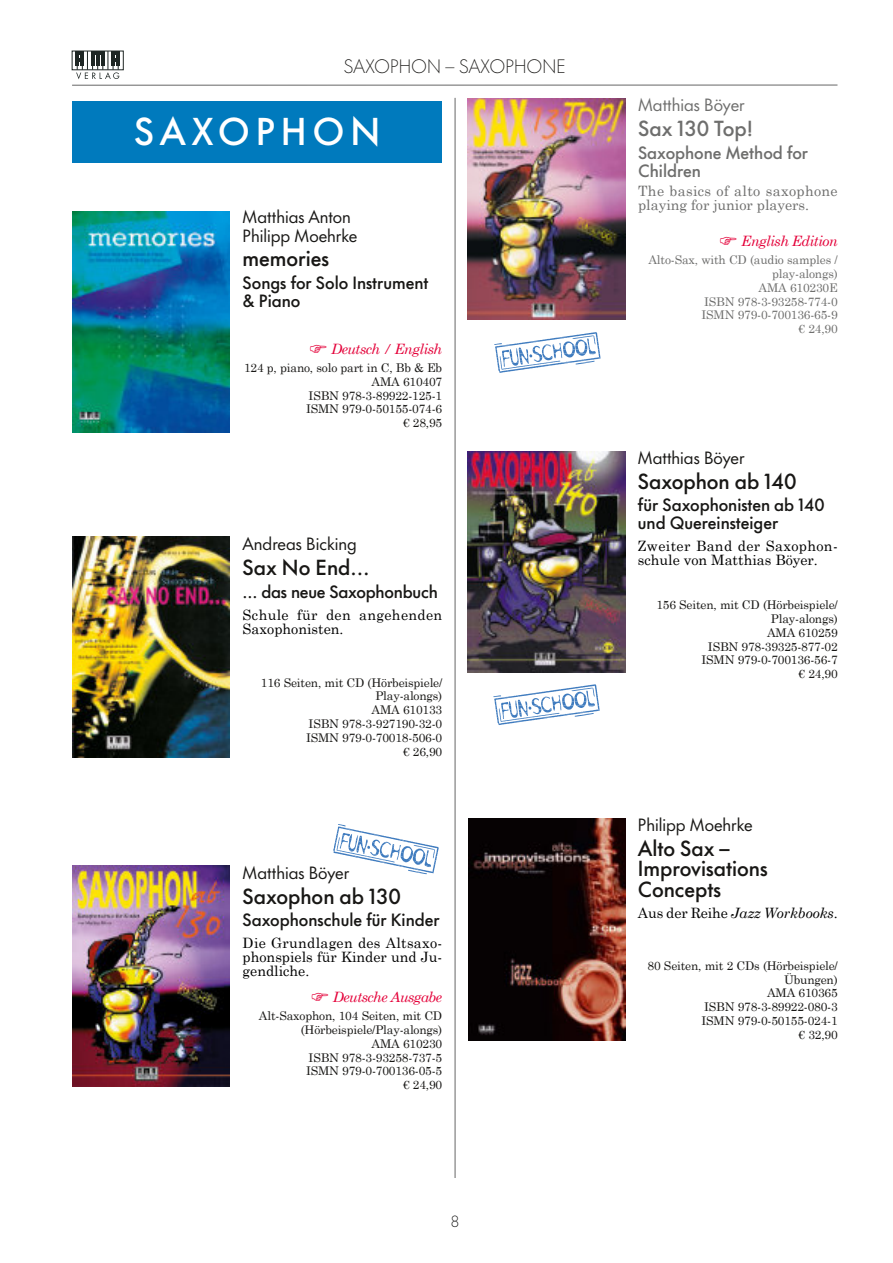
<style>
.page{position:relative;width:893px;height:1263px;background:#fff}
.page>*{position:absolute;margin:0;border:0;box-sizing:border-box;transform-origin:0 0}
.t1{font:500 36px "Futura Now Headline";letter-spacing:.16em;color:#fff}
.t2{font:500 20.25px/20.2px "Futura Now Headline";color:#181715}
.t3{font:500 20.25px "Futura Now Headline";color:#6e6e6d}
.t4{font:300 18px "Futura Now Headline";color:#181715}
.t5{font:500 16.5px/18.1px "Futura Now Headline";color:#181715}
.t6{font:16.5px/18.1px "Futura Now Headline";color:#181715}
.t7{font:500 16.5px/18.1px "Futura Now Headline";color:#6e6e6d}
.t8{font:16.5px "Futura Now Headline";color:#6e6e6d}
.t9{font:300 15px "Futura Now Headline";color:#000}
.t10{font:14.25px/14.2px "Century Schoolbook";color:#000}
.t11{font:14.25px/14.2px "Century Schoolbook";letter-spacing:.01em;color:#6e6e6d}
.t12{font:italic 14.25px "Century Schoolbook";letter-spacing:-.04em;color:#e40039}
.t13{font:14.25px/14.2px "Century Schoolbook";letter-spacing:.025em;color:#000}
.t14{font:italic 14.25px "Century Schoolbook";letter-spacing:-.005em;color:#000}
.t15{font:12px/13.8px "Century Schoolbook";letter-spacing:-.015em;color:#181715;text-align:right}
.t16{font:12px/13.8px "Century Schoolbook";letter-spacing:-.015em;color:#6e6e6d;text-align:right}
.s1{font-style:normal}
</style>
<div class="page">
<img style="left:468px;top:99px;width:157px;height:221px">
<svg style="left:494px;top:332px;width:107px;height:41px"></svg>
<svg style="left:493px;top:684px;width:107px;height:41px"></svg>
<img style="left:468px;top:452px;width:157px;height:221px">
<img style="left:468px;top:819px;width:158px;height:221px">
<div style="left:72px;top:101px;width:370px;height:61px;background:#007abd"></div>
<img style="left:72px;top:211px;width:158px;height:222px">
<img style="left:72px;top:866px;width:158px;height:221px">
<img style="left:72px;top:537px;width:158px;height:221px">
<svg style="left:333px;top:824px;width:106px;height:50px"></svg>
<hr style="left:72px;top:85px;width:765px;height:1px;background:#666">
<hr style="left:116px;top:51px;width:4px;height:15px;background:#1e2624">
<svg style="left:76px;top:51px;width:43px;height:28px"></svg>
<hr style="left:455px;top:98px;width:1px;height:1080px;background:#666">
<h3 class="t4" style="left:344px;top:58px;width:223px">SAXOPHON – SAXOPHONE</h3>
<h1 class="t1" style="left:134px;top:116px;width:248px">SAXOPHON</h1>
<h3 class="t6" style="left:243px;top:210px;width:116px">Matthias Anton<br>Philipp Moehrke</h3>
<h2 class="t2" style="left:243px;top:251px;width:88px">memories</h2>
<h3 class="t5" style="left:243px;top:275px;width:187px">Songs for Solo Instrument &amp; Piano</h3>
<p class="t12" style="left:331px;top:343px;width:113px">Deutsch / English</p>
<p class="t15" style="left:244px;top:362px;width:200px">124 p, piano, solo part in C, Bb &amp; Eb<br>AMA 610407<br>ISBN 978-3-89922-125-1<br>ISMN 979-0-50155-074-6<br>€ 28,95</p>
<h3 class="t6" style="left:243px;top:537px;width:116px">Andreas Bicking</h3>
<h2 class="t2" style="left:243px;top:559px;width:128px">Sax No End…</h2>
<h3 class="t5" style="left:243px;top:584px;width:197px">... das neue Saxophonbuch</h3>
<p class="t13" style="left:243px;top:608px;width:201px">Schule für den angehenden<br>Saxophonisten.</p>
<p class="t15" style="left:261px;top:676px;width:183px">116 Seiten, mit CD (Hörbeispiele/<br>Play-alongs)<br>AMA 610133<br>ISBN 978-3-927190-32-0<br>ISMN 979-0-70018-506-0<br>€ 26,90</p>
<h3 class="t6" style="left:243px;top:865px;width:108px">Matthias Böyer</h3>
<h2 class="t2" style="left:243px;top:888px;width:160px">Saxophon ab 130</h2>
<h3 class="t5" style="left:243px;top:912px;width:199px">Saxophonschule für Kinder</h3>
<p class="t10" style="left:243px;top:937px;width:201px;text-align:justify">Die Grundlagen des Altsaxo&shy;phonspiels für Kinder und Ju&shy;gendliche.</p>
<p class="t12" style="left:333px;top:991px;width:111px">Deutsche Ausgabe</p>
<p class="t15" style="left:259px;top:1010px;width:185px">Alt-Saxophon, 104 Seiten, mit CD (Hörbeispiele/Play-alongs)<br>AMA 610230<br>ISBN 978-3-93258-737-5<br>ISMN 979-0-700136-05-5<br>€ 24,90</p>
<p class="t9" style="left:450px;top:1214px;width:11px">8</p>
<h3 class="t8" style="left:638px;top:98px;width:108px">Matthias Böyer</h3>
<h2 class="t3" style="left:638px;top:119px;width:116px">Sax 130 Top!</h2>
<h3 class="t7" style="left:638px;top:145px;width:172px">Saxophone Method for<br>Children</h3>
<p class="t11" style="left:638px;top:185px;width:201px">The basics of alto saxophone playing for junior players.</p>
<p class="t12" style="left:741px;top:235px;width:98px">English Edition</p>
<p class="t16" style="left:648px;top:254px;width:191px">Alto-Sax, with CD (audio samples / play-alongs)<br>AMA 610230E<br>ISBN 978-3-93258-774-0<br>ISMN 979-0-700136-65-9<br>€ 24,90</p>
<h3 class="t6" style="left:638px;top:450px;width:108px">Matthias Böyer</h3>
<h2 class="t2" style="left:638px;top:473px;width:160px">Saxophon ab 140</h2>
<h3 class="t5" style="left:638px;top:498px;width:188px">für Saxophonisten ab 140 und Quereinsteiger</h3>
<p class="t10" style="left:638px;top:540px;width:201px">Zweiter Band der Saxophon&shy;schule von Matthias Böyer.</p>
<p class="t15" style="left:656px;top:599px;width:183px">156 Seiten, mit CD (Hörbeispiele/<br>Play-alongs)<br>AMA 610259<br>ISBN 978-39325-877-02<br>ISMN 979-0-700136-56-7<br>€ 24,90</p>
<h3 class="t6" style="left:638px;top:818px;width:116px">Philipp Moehrke</h3>
<h2 class="t2" style="left:638px;top:840px;width:131px">Alto Sax –<br>Improvisations<br>Concepts</h2>
<p class="t14" style="left:638px;top:908px;width:201px"><span class="s1">Aus der Reihe</span> Jazz Workbooks<span class="s1">.</span></p>
<p class="t15" style="left:648px;top:959px;width:192px">80 Seiten, mit 2 CDs (Hörbeispiele/<br>Übungen)<br>AMA 610365<br>ISBN 978-3-89922-080-3<br>ISMN 979-0-50155-024-1<br>€ 32,90</p>
</div>
